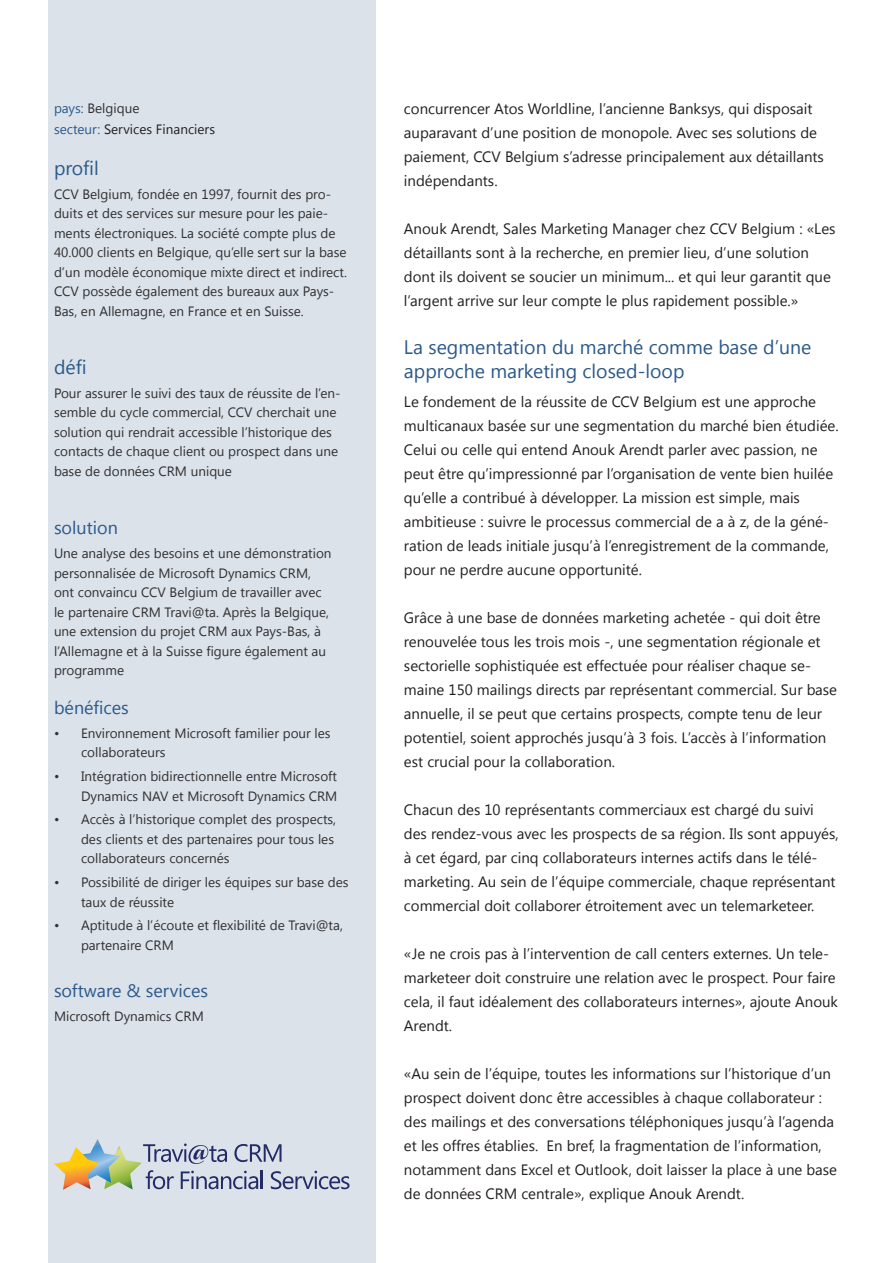
<style>
.page{position:relative;width:893px;height:1263px;background:#fff}
.page>*{position:absolute;margin:0;border:0;box-sizing:border-box;transform-origin:0 0}
.t1{font:19.5px/24px "Segoe UI";color:#2b598a}
.t2{font:18px "Segoe UI";color:#2b598a}
.t3{font:15px/24px "Segoe UI";color:#231f20}
.t4{font:13.5px/19.5px "Segoe UI";color:#312f30}
.t5{font:13.5px/21px "Segoe UI";color:#231f20}
.s1{color:#2b598a}
.s2{color:#312f30}
</style>
<div class="page">
<div style="left:49px;top:0;width:327px;height:1263px;background:#dbe2ea"></div>
<svg style="left:54px;top:1139px;width:296px;height:51px"></svg>
<p class="t5" style="left:54px;top:97px;width:163px"><span class="s1">pays:</span> <span class="s2">Belgique<br></span><span class="s1">secteur:</span> Services Financiers</p>
<h1 class="t1" style="left:54px;top:155px;width:46px">profil</h1>
<p class="t4" style="left:54px;top:183px;width:294px">CCV Belgium, fondée en 1997, fournit des pro&shy;duits et des services sur mesure pour les paie&shy;ments électroniques. La société compte plus de 40.000 clients en Belgique, qu’elle sert sur la base d’un modèle économique mixte direct et indirect.<br>CCV possède également des bureaux aux Pays-Bas, en Allemagne, en France et en Suisse.</p>
<h1 class="t1" style="left:54px;top:354px;width:34px">défi</h1>
<p class="t4" style="left:54px;top:383px;width:288px">Pour assurer le suivi des taux de réussite de l’en&shy;semble du cycle commercial, CCV cherchait une solution qui rendrait accessible l’historique des contacts de chaque client ou prospect dans une base de données CRM unique</p>
<p class="t2" style="left:54px;top:515px;width:65px">solution</p>
<p class="t4" style="left:54px;top:543px;width:279px">Une analyse des besoins et une démonstration personnalisée de Microsoft Dynamics CRM, ont convaincu CCV Belgium de travailler avec le partenaire CRM Travi@ta. Après la Belgique, une extension du projet CRM aux Pays-Bas, à l’Allemagne et à la Suisse figure également au programme</p>
<p class="t2" style="left:54px;top:695px;width:76px">bénéfices</p>
<p class="t4" style="left:81px;top:723px;width:251px;text-indent:-27px">• Environnement Microsoft familier pour les collaborateurs</p>
<p class="t4" style="left:54px;top:766px;width:285px;text-align:right">• Intégration bidirectionnelle entre Microsoft<br>Dynamics NAV et Microsoft Dynamics CRM</p>
<p class="t4" style="left:81px;top:809px;width:257px;text-indent:-27px">• Accès à l’historique complet des prospects, des clients et des partenaires pour tous les collaborateurs concernés</p>
<p class="t4" style="left:81px;top:872px;width:269px;text-indent:-27px">• Possibilité de diriger les équipes sur base des taux de réussite</p>
<p class="t4" style="left:81px;top:915px;width:263px;text-indent:-27px">• Aptitude à l’écoute et flexibilité de Travi@ta, partenaire CRM</p>
<p class="t2" style="left:54px;top:978px;width:156px">software &amp; services</p>
<p class="t4" style="left:54px;top:1006px;width:151px">Microsoft Dynamics CRM</p>
<p class="t3" style="left:404px;top:96px;width:422px">concurrencer Atos Worldline, l’ancienne Banksys, qui disposait auparavant d’une position de monopole. Avec ses solutions de paiement, CCV Belgium s’adresse principalement aux détaillants indépendants.</p>
<p class="t3" style="left:404px;top:216px;width:433px">Anouk Arendt, Sales Marketing Manager chez CCV Belgium : «Les détaillants sont à la recherche, en premier lieu, d’une solution dont ils doivent se soucier un minimum... et qui leur garantit que l’argent arrive sur leur compte le plus rapidement possible.»</p>
<h1 class="t1" style="left:404px;top:335px;width:409px">La segmentation du marché comme base d’une approche marketing closed-loop</h1>
<p class="t3" style="left:404px;top:389px;width:436px">Le fondement de la réussite de CCV Belgium est une approche multicanaux basée sur une segmentation du marché bien étudiée.<br>Celui ou celle qui entend Anouk Arendt parler avec passion, ne peut être qu’impressionné par l’organisation de vente bien huilée qu’elle a contribué à développer. La mission est simple, mais ambitieuse : suivre le processus commercial de a à z, de la géné&shy;ration de leads initiale jusqu’à l’enregistrement de la commande, pour ne perdre aucune opportunité.</p>
<p class="t3" style="left:404px;top:605px;width:435px">Grâce à une base de données marketing achetée - qui doit être renouvelée tous les trois mois -, une segmentation régionale et sectorielle sophistiquée est effectuée pour réaliser chaque se&shy;maine 150 mailings directs par représentant commercial. Sur base annuelle, il se peut que certains prospects, compte tenu de leur potentiel, soient approchés jusqu’à 3 fois. L’accès à l’information est crucial pour la collaboration.</p>
<p class="t3" style="left:404px;top:797px;width:436px">Chacun des 10 représentants commerciaux est chargé du suivi des rendez-vous avec les prospects de sa région. Ils sont appuyés, à cet égard, par cinq collaborateurs internes actifs dans le télé&shy;marketing. Au sein de l’équipe commerciale, chaque représentant commercial doit collaborer étroitement avec un telemarketeer.</p>
<p class="t3" style="left:404px;top:941px;width:436px">«Je ne crois pas à l’intervention de call centers externes. Un tele&shy;marketeer doit construire une relation avec le prospect. Pour faire cela, il faut idéalement des collaborateurs internes», ajoute Anouk Arendt.</p>
<p class="t3" style="left:404px;top:1061px;width:434px">«Au sein de l’équipe, toutes les informations sur l’historique d’un prospect doivent donc être accessibles à chaque collaborateur : des mailings et des conversations téléphoniques jusqu’à l’agenda et les offres établies. En bref, la fragmentation de l’information, notamment dans Excel et Outlook, doit laisser la place à une base de données CRM centrale», explique Anouk Arendt.</p>
</div>
